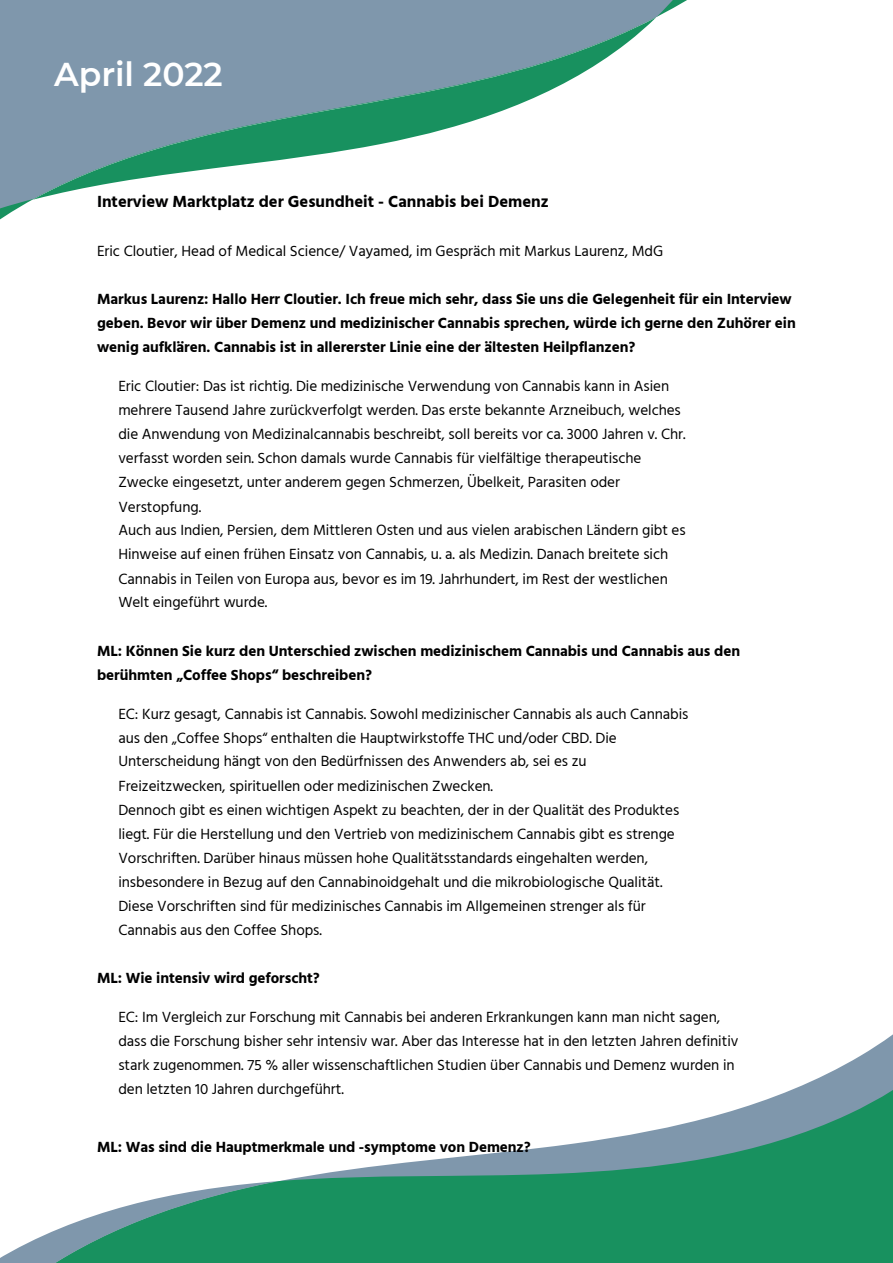
<style>
.page{position:relative;width:893px;height:1263px;background:#fff}
.page>*{position:absolute;margin:0;border:0;box-sizing:border-box;transform-origin:0 0}
.t1{font:600 33px "Montserrat";color:#fff}
.t2{font:700 16.5px "Hind";color:#000001}
.t3{font:15.15px/24px "Hind";letter-spacing:-.005em;color:#000001}
.t4{font:700 15.15px/24.2px "Hind";letter-spacing:-.005em;color:#000001}
</style>
<div class="page">
<svg style="left:0;top:1235px;width:44px;height:28px"></svg>
<svg style="left:44px;top:1061px;width:849px;height:202px"></svg>
<svg style="left:0;top:0;width:687px;height:220px;fill:#7f97ac"></svg>
<div style="left:54px;top:54px;width:248px;height:36px;background:#7f97ac"></div>
<h1 class="t1" style="left:54px;top:51px;width:170px">April 2022</h1>
<p class="t2" style="left:97px;top:192px;width:453px">Interview Marktplatz der Gesundheit - Cannabis bei Demenz</p>
<p class="t3" style="left:97px;top:240px;width:568px">Eric Cloutier, Head of Medical Science/ Vayamed, im Gespräch mit Markus Laurenz, MdG</p>
<p class="t4" style="left:97px;top:287px;width:700px">Markus Laurenz: Hallo Herr Cloutier. Ich freue mich sehr, dass Sie uns die Gelegenheit für ein Interview geben. Bevor wir über Demenz und medizinischer Cannabis sprechen, würde ich gerne den Zuhörer ein wenig aufklären. Cannabis ist in allererster Linie eine der ältesten Heilpflanzen?</p>
<p class="t3" style="left:118px;top:375px;width:569px">Eric Cloutier: Das ist richtig. Die medizinische Verwendung von Cannabis kann in Asien mehrere Tausend Jahre zurückverfolgt werden. Das erste bekannte Arzneibuch, welches die Anwendung von Medizinalcannabis beschreibt, soll bereits vor ca. 3000 Jahren v. Chr. verfasst worden sein. Schon damals wurde Cannabis für vielfältige therapeutische Zwecke eingesetzt, unter anderem gegen Schmerzen, Übelkeit, Parasiten oder Verstopfung.<br>Auch aus Indien, Persien, dem Mittleren Osten und aus vielen arabischen Ländern gibt es Hinweise auf einen frühen Einsatz von Cannabis, u. a. als Medizin. Danach breitete sich Cannabis in Teilen von Europa aus, bevor es im 19. Jahrhundert, im Rest der westlichen Welt eingeführt wurde.</p>
<p class="t4" style="left:97px;top:638px;width:644px">ML: Können Sie kurz den Unterschied zwischen medizinischem Cannabis und Cannabis aus den berühmten „Coffee Shops“ beschreiben?</p>
<p class="t3" style="left:118px;top:702px;width:572px">EC: Kurz gesagt, Cannabis ist Cannabis. Sowohl medizinischer Cannabis als auch Cannabis aus den „Coffee Shops“ enthalten die Hauptwirkstoffe THC und/oder CBD. Die Unterscheidung hängt von den Bedürfnissen des Anwenders ab, sei es zu Freizeitzwecken, spirituellen oder medizinischen Zwecken.<br>Dennoch gibt es einen wichtigen Aspekt zu beachten, der in der Qualität des Produktes liegt. Für die Herstellung und den Vertrieb von medizinischem Cannabis gibt es strenge Vorschriften. Darüber hinaus müssen hohe Qualitätsstandards eingehalten werden, insbesondere in Bezug auf den Cannabinoidgehalt und die mikrobiologische Qualität.<br>Diese Vorschriften sind für medizinisches Cannabis im Allgemeinen strenger als für Cannabis aus den Coffee Shops.</p>
<p class="t4" style="left:97px;top:965px;width:224px">ML: Wie intensiv wird geforscht?</p>
<p class="t3" style="left:118px;top:1005px;width:622px">EC: Im Vergleich zur Forschung mit Cannabis bei anderen Erkrankungen kann man nicht sagen, dass die Forschung bisher sehr intensiv war. Aber das Interesse hat in den letzten Jahren definitiv stark zugenommen. 75 % aller wissenschaftlichen Studien über Cannabis und Demenz wurden in den letzten 10 Jahren durchgeführt.</p>
<p class="t4" style="left:97px;top:1135px;width:435px">ML: Was sind die Hauptmerkmale und -symptome von Demenz?</p>
</div>
